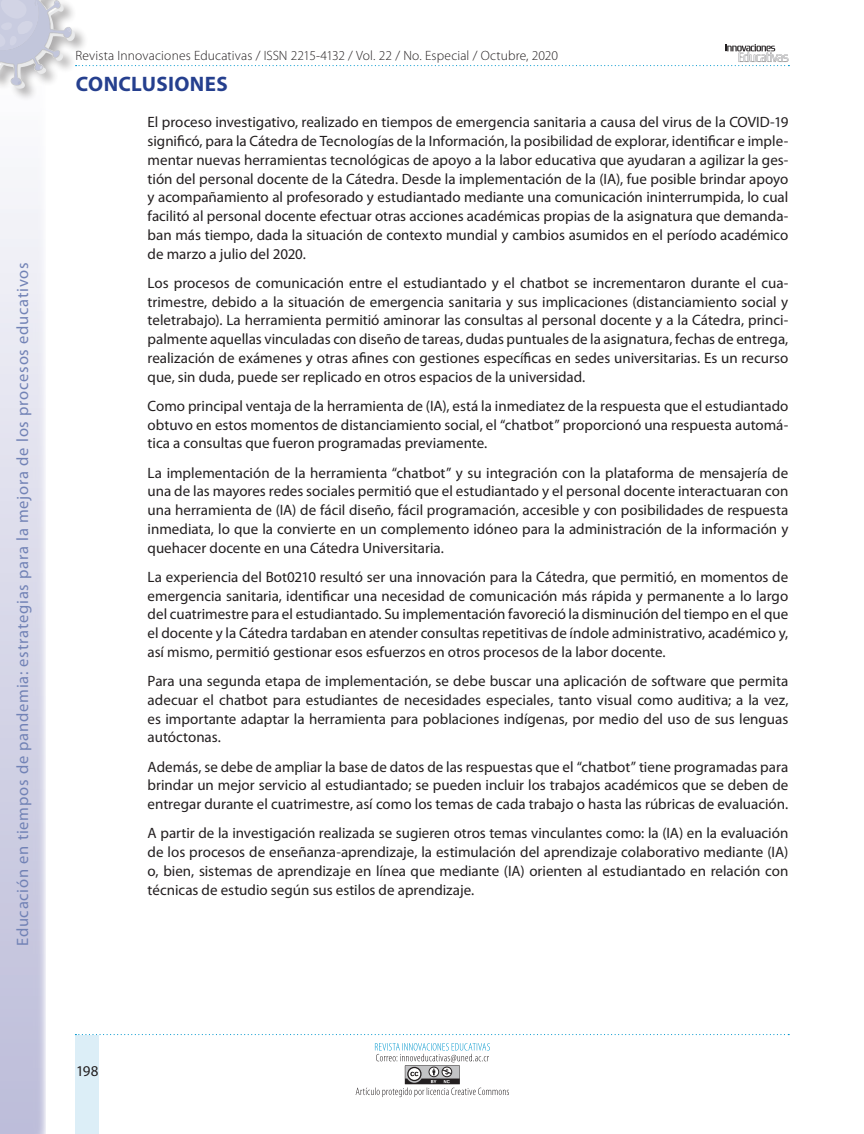
<style>
.page{position:relative;width:864px;height:1134px;background:#fff}
.page>*{position:absolute;margin:0;border:0;box-sizing:border-box;transform-origin:0 0}
.SUBTITULO_1{font:700 21px "Myriad Pro";letter-spacing:.015em;color:#253f8e}
.t1{font:16.5px "Myriad Pro";letter-spacing:.045em;color:#253f8e}
.TEXTO_NORMAL{font:15px/18.8px "Myriad Pro";color:#231f20;text-align:justify}
.t2{font:300 13.5px "Myriad Pro";letter-spacing:.01em;color:#231f20}
</style>
<div class="page">
<svg style="left:0;top:188px;width:46px;height:946px;background:#d8d8e9"></svg>
<div style="left:0;top:0;width:89px;height:102px;background:#231f20;opacity:.75"></div>
<svg style="left:0;top:0;width:789px;height:88px"></svg>
<div style="left:76px;top:1035px;width:23px;height:99px;background:#dceef7"></div>
<svg style="left:75px;top:1034px;width:714px;height:1px"></svg>
<svg style="left:356px;top:1043px;width:153px;height:54px"></svg>
<p class="t1" style="left:14px;top:946px;width:685px;rotate:-90deg">Educación en tiempos de pandemia: estrategias para la mejora de los procesos educativos</p>
<p class="t2" style="left:76px;top:48px;width:484px">Revista Innovaciones Educativas / ISSN 2215-4132 / Vol. 22 / No. Especial / Octubre, 2020</p>
<p class="SUBTITULO_1" style="left:76px;top:73px;width:154px">CONCLUSIONES</p>
<p class="TEXTO_NORMAL" style="left:148px;top:113px;width:642px">El proceso investigativo, realizado en tiempos de emergencia sanitaria a causa del virus de la COVID-19 significó, para la Cátedra de Tecnologías de la Información, la posibilidad de explorar, identificar e imple&shy;mentar nuevas herramientas tecnológicas de apoyo a la labor educativa que ayudaran a agilizar la ges&shy;tión del personal docente de la Cátedra. Desde la implementación de la (IA), fue posible brindar apoyo y acompañamiento al profesorado y estudiantado mediante una comunicación ininterrumpida, lo cual facilitó al personal docente efectuar otras acciones académicas propias de la asignatura que demanda&shy;ban más tiempo, dada la situación de contexto mundial y cambios asumidos en el período académico de marzo a julio del 2020.</p>
<p class="TEXTO_NORMAL" style="left:148px;top:274px;width:642px">Los procesos de comunicación entre el estudiantado y el chatbot se incrementaron durante el cua&shy;trimestre, debido a la situación de emergencia sanitaria y sus implicaciones (distanciamiento social y teletrabajo). La herramienta permitió aminorar las consultas al personal docente y a la Cátedra, princi&shy;palmente aquellas vinculadas con diseño de tareas, dudas puntuales de la asignatura, fechas de entrega, realización de exámenes y otras afines con gestiones específicas en sedes universitarias. Es un recurso que, sin duda, puede ser replicado en otros espacios de la universidad.</p>
<p class="TEXTO_NORMAL" style="left:148px;top:397px;width:642px">Como principal ventaja de la herramienta de (IA), está la inmediatez de la respuesta que el estudiantado obtuvo en estos momentos de distanciamiento social, el “chatbot” proporcionó una respuesta automá&shy;tica a consultas que fueron programadas previamente.</p>
<p class="TEXTO_NORMAL" style="left:148px;top:463px;width:642px">La implementación de la herramienta “chatbot” y su integración con la plataforma de mensajería de una de las mayores redes sociales permitió que el estudiantado y el personal docente interactuaran con una herramienta de (IA) de fácil diseño, fácil programación, accesible y con posibilidades de respuesta inmediata, lo que la convierte en un complemento idóneo para la administración de la información y quehacer docente en una Cátedra Universitaria.</p>
<p class="TEXTO_NORMAL" style="left:148px;top:568px;width:642px">La experiencia del Bot0210 resultó ser una innovación para la Cátedra, que permitió, en momentos de emergencia sanitaria, identificar una necesidad de comunicación más rápida y permanente a lo largo del cuatrimestre para el estudiantado. Su implementación favoreció la disminución del tiempo en el que el docente y la Cátedra tardaban en atender consultas repetitivas de índole administrativo, académico y, así mismo, permitió gestionar esos esfuerzos en otros procesos de la labor docente.</p>
<p class="TEXTO_NORMAL" style="left:148px;top:672px;width:642px">Para una segunda etapa de implementación, se debe buscar una aplicación de software que permita adecuar el chatbot para estudiantes de necesidades especiales, tanto visual como auditiva; a la vez, es importante adaptar la herramienta para poblaciones indígenas, por medio del uso de sus lenguas autóctonas.</p>
<p class="TEXTO_NORMAL" style="left:148px;top:757px;width:642px">Además, se debe de ampliar la base de datos de las respuestas que el “chatbot” tiene programadas para brindar un mejor servicio al estudiantado; se pueden incluir los trabajos académicos que se deben de entregar durante el cuatrimestre, así como los temas de cada trabajo o hasta las rúbricas de evaluación.</p>
<p class="TEXTO_NORMAL" style="left:148px;top:824px;width:642px">A partir de la investigación realizada se sugieren otros temas vinculantes como: la (IA) en la evaluación de los procesos de enseñanza-aprendizaje, la estimulación del aprendizaje colaborativo mediante (IA) o, bien, sistemas de aprendizaje en línea que mediante (IA) orienten al estudiantado en relación con técnicas de estudio según sus estilos de aprendizaje.</p>
<p class="TEXTO_NORMAL" style="left:76px;top:1062px;width:24px">198</p>
</div>
